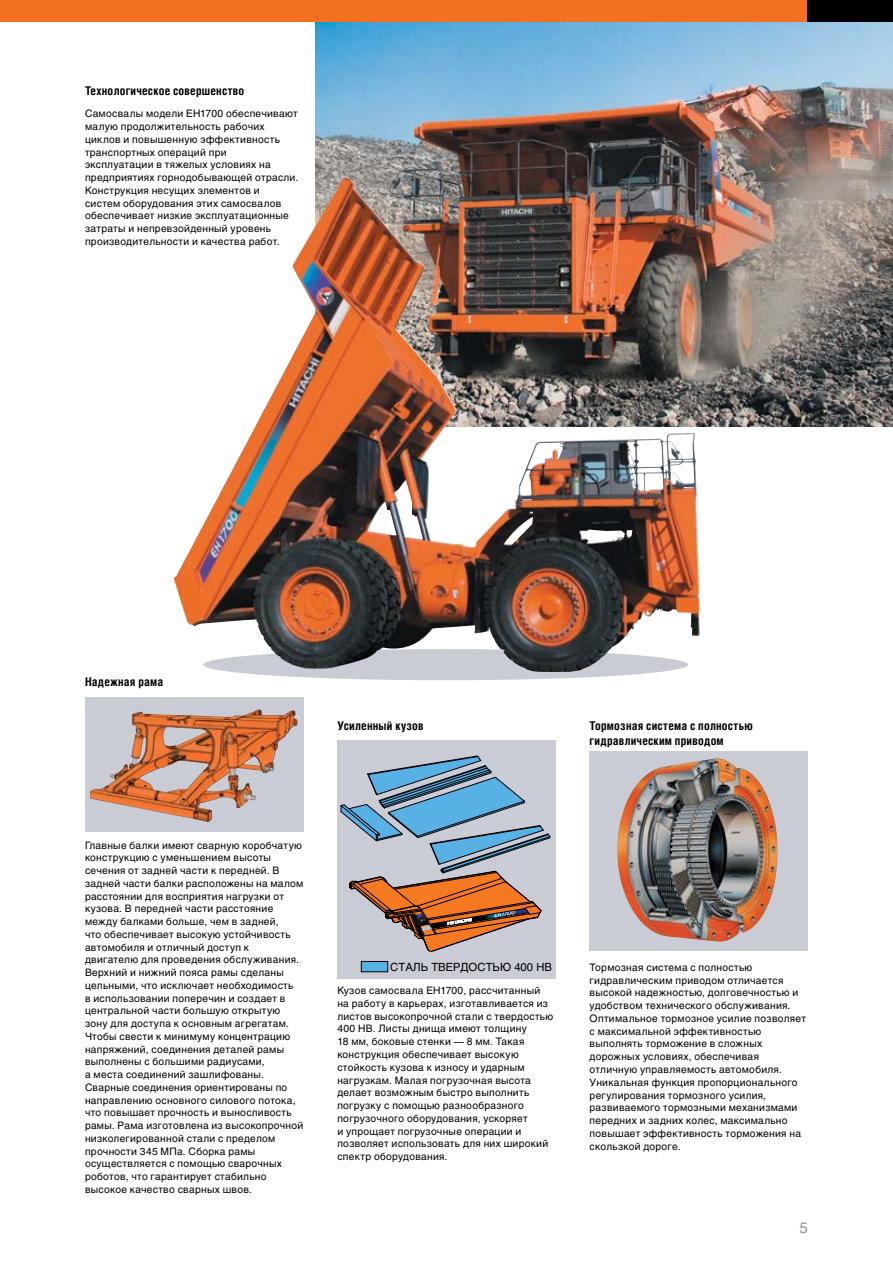
<style>
.page{position:relative;width:893px;height:1263px;background:#fff}
.page>*{position:absolute;margin:0;border:0;box-sizing:border-box;transform-origin:0 0}
.t1{font:15px "Helios C";color:#939598}
.t2{font:700 12px/15px "Helios Cond C";letter-spacing:.015em;color:#000}
.t3{font:11.25px "Helios C";color:#000}
.t4{font:10.2px/12.8px "Helios C";letter-spacing:.025em;color:#000}
</style>
<div class="page">
<img style="left:315px;top:21px;width:578px;height:405px">
<div style="left:0;top:0;width:893px;height:21px;background:#f36f21"></div>
<div style="left:808px;top:0;width:85px;height:21px;background:#000"></div>
<div style="left:203px;top:649px;width:485px;height:31px;background:#caccd5;border-radius:50%"></div>
<img style="left:174px;top:178px;width:469px;height:494px">
<svg style="left:85px;top:697px;width:218px;height:135px;background:#c9bebf"></svg>
<img style="left:90px;top:709px;width:168px;height:113px">
<div style="left:337px;top:741px;width:219px;height:238px;background:#caccd5"></div>
<div style="left:361px;top:961px;width:27px;height:11px;background:#57b1e4;border:1px solid #000"></div>
<svg style="left:340px;top:755px;width:211px;height:197px"></svg>
<div style="left:590px;top:751px;width:218px;height:200px;background:#caccd5"></div>
<img style="left:617px;top:758px;width:161px;height:183px">
<p class="t2" style="left:85px;top:83px;width:161px">Технологическое совершенство</p>
<p class="t4" style="left:85px;top:107px;width:215px">Самосвалы модели EH1700 обеспечивают малую продолжительность рабочих циклов и повышенную эффективность транспортных операций при<br>эксплуатации в тяжелых условиях на предприятиях горнодобывающей отрасли.<br>Конструкция несущих элементов и<br>систем оборудования этих самосвалов обеспечивает низкие эксплуатационные затраты и непревзойденный уровень производительности и качества работ.</p>
<p class="t2" style="left:85px;top:674px;width:80px">Надежная рама</p>
<p class="t2" style="left:337px;top:718px;width:88px">Усиленный кузов</p>
<p class="t2" style="left:590px;top:718px;width:165px">Тормозная система с полностью гидравлическим приводом</p>
<p class="t4" style="left:85px;top:838px;width:220px">Главные балки имеют сварную коробчатую конструкцию с уменьшением высоты сечения от задней части к передней. В задней части балки расположены на малом расстоянии для восприятия нагрузки от кузова. В передней части расстояние между балками больше, чем в задней,<br>что обеспечивает высокую устойчивость автомобиля и отличный доступ к двигателю для проведения обслуживания.<br>Верхний и нижний пояса рамы сделаны цельными, что исключает необходимость<br>в использовании поперечин и создает в центральной части большую открытую зону для доступа к основным агрегатам.<br>Чтобы свести к минимуму концентрацию напряжений, соединения деталей рамы выполнены с большими радиусами,<br>а места соединений зашлифованы.<br>Сварные соединения ориентированы по направлению основного силового потока, что повышает прочность и выносливость рамы. Рама изготовлена из высокопрочной низколегированной стали с пределом прочности 345 МПа. Сборка рамы осуществляется с помощью сварочных роботов, что гарантирует стабильно высокое качество сварных швов.</p>
<p class="t3" style="left:390px;top:960px;width:163px">СТАЛЬ ТВЕРДОСТЬЮ 400 HB</p>
<p class="t4" style="left:337px;top:984px;width:217px">Кузов самосвала EH1700, рассчитанный на работу в карьерах, изготавливается из листов высокопрочной стали с твердостью 400 HB. Листы днища имеют толщину<br>18 мм, боковые стенки — 8 мм. Такая конструкция обеспечивает высокую стойкость кузова к износу и ударным нагрузкам. Малая погрузочная высота делает возможным быстро выполнить погрузку с помощью разнообразного погрузочного оборудования, ускоряет<br>и упрощает погрузочные операции и позволяет использовать для них широкий спектр оборудования.</p>
<p class="t4" style="left:590px;top:961px;width:218px">Тормозная система с полностью гидравлическим приводом отличается высокой надежностью, долговечностью и удобством технического обслуживания.<br>Оптимальное тормозное усилие позволяет с максимальной эффективностью выполнять торможение в сложных дорожных условиях, обеспечивая отличную управляемость автомобиля.<br>Уникальная функция пропорционального регулирования тормозного усилия, развиваемого тормозными механизмами передних и задних колес, максимально повышает эффективность торможения на скользкой дороге.</p>
<h1 class="t1" style="left:799px;top:1219px;width:10px">5</h1>
</div>
